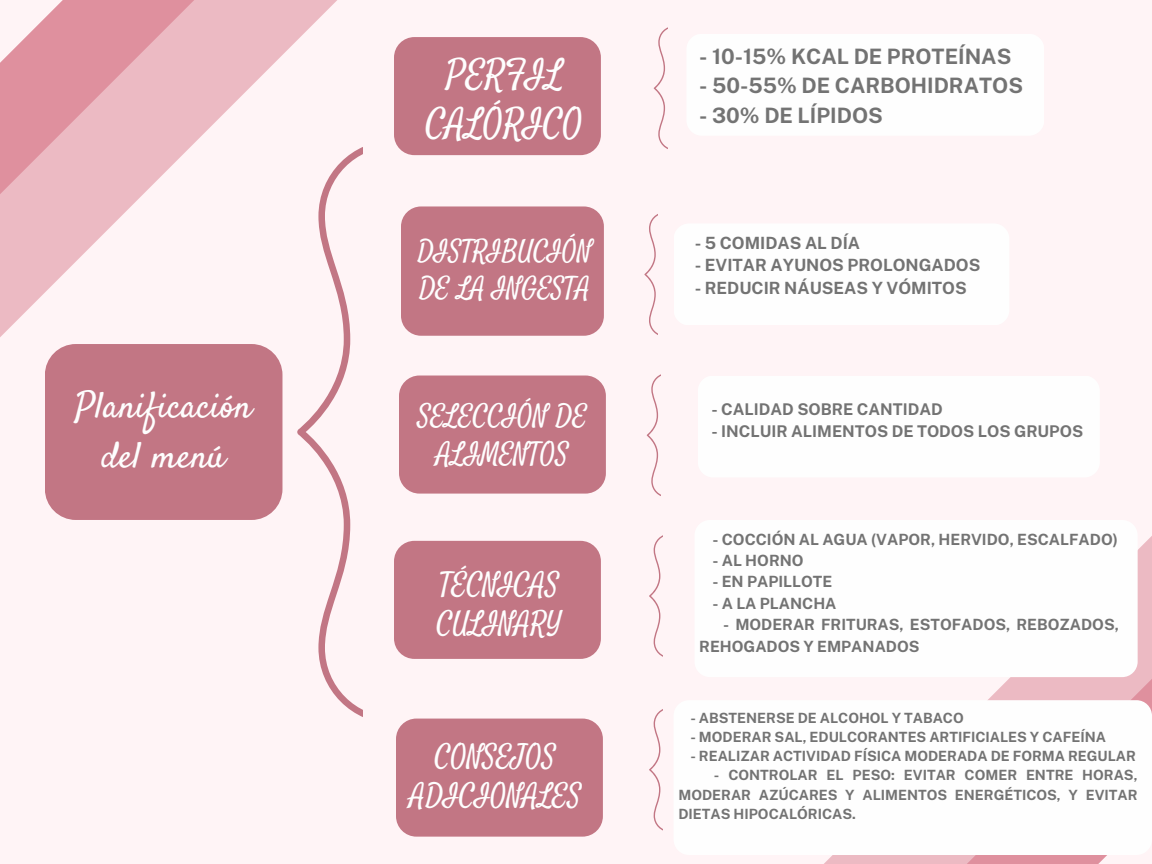
<style>
.page{position:relative;width:1152px;height:864px;background:#fff4f6}
.page>*{position:absolute;margin:0;border:0;box-sizing:border-box;transform-origin:0 0}
.t1{font:36.6px/50.7px "Satisfy";color:#fefefe;text-align:center}
.t2{font:36px/49.5px "Satisfy";color:#fefefe;text-align:center}
.t3{font:28.8px/39.3px "Satisfy";color:#fefefe}
.t4{font:27.3px/38.2px "Satisfy";color:#fefefe;text-align:center}
.t5{font:26.7px/37.2px "Satisfy";color:#fefefe}
.t6{font:700 21.3px "Public Sans";color:#737373}
.t7{font:700 16.8px "Public Sans";color:#737373}
.t8{font:700 16.2px "Public Sans";color:#737373}
.t9{font:700 15.45px/21.3px "Public Sans";color:#737373}
.t10{font:700 14.1px/19.2px "Public Sans";color:#737373;text-align:justify}
</style>
<div class="page">
<svg style="left:297px;top:147px;width:65px;height:570px"></svg>
<div style="left:45px;top:344px;width:237px;height:176px;background:#c27684;border-radius:31px"></div>
<svg style="left:654px;top:28px;width:13px;height:121px"></svg>
<svg style="left:824px;top:536px;width:328px;height:328px"></svg>
<svg style="left:961px;top:666px;width:191px;height:198px"></svg>
<div style="left:401px;top:206px;width:203px;height:130px;background:#c27684;border-radius:20px"></div>
<div style="left:394px;top:37px;width:207px;height:118px;background:#c27684;border-radius:20px"></div>
<div style="left:686px;top:34px;width:358px;height:102px;background:#fefefe;border-radius:15px"></div>
<svg style="left:0;top:0;width:337px;height:337px"></svg>
<svg style="left:0;top:0;width:194px;height:203px;background:#e8adb7"></svg>
<div style="left:399px;top:376px;width:207px;height:118px;background:#c27684;border-radius:20px"></div>
<div style="left:394px;top:541px;width:207px;height:118px;background:#c27684;border-radius:20px"></div>
<div style="left:396px;top:719px;width:207px;height:118px;background:#c27684;border-radius:20px"></div>
<div style="left:674px;top:223px;width:335px;height:102px;background:#fefefe;border-radius:15px"></div>
<svg style="left:644px;top:214px;width:14px;height:121px"></svg>
<svg style="left:647px;top:375px;width:13px;height:121px"></svg>
<svg style="left:649px;top:535px;width:14px;height:122px"></svg>
<svg style="left:649px;top:709px;width:14px;height:122px"></svg>
<div style="left:698px;top:376px;width:402px;height:102px;background:#fefefe;border-radius:15px"></div>
<div style="left:695px;top:520px;width:443px;height:157px;background:#fefefe;border-radius:15px"></div>
<div style="left:674px;top:700px;width:478px;height:155px;background:#fefefe;border-radius:15px"></div>
<p class="t1" style="left:75px;top:383px;width:179px">Planificación del menú</p>
<p class="t2" style="left:426px;top:51px;width:159px">PERFIL<br>CALÓRICO</p>
<p class="t5" style="left:418px;top:234px;width:176px">DISTRIBUCIÓN<br>DE LA INGESTA</p>
<h2 class="t6" style="left:699px;top:44px;width:314px">- 10-15% KCAL DE PROTEÍNAS</h2>
<h2 class="t6" style="left:699px;top:73px;width:325px">- 50-55% DE CARBOHIDRATOS</h2>
<h2 class="t6" style="left:699px;top:102px;width:185px">- 30% DE LÍPIDOS</h2>
<h1 class="t7" style="left:695px;top:233px;width:167px">- 5 COMIDAS AL DÍA</h1>
<h1 class="t7" style="left:695px;top:255px;width:287px">- EVITAR AYUNOS PROLONGADOS</h1>
<h1 class="t7" style="left:695px;top:278px;width:274px">- REDUCIR NÁUSEAS Y VÓMITOS</h1>
<h3 class="t4" style="left:418px;top:398px;width:171px">SELECCIÓN DE<br>ALIMENTOS</h3>
<h3 class="t8" style="left:712px;top:399px;width:233px">- CALIDAD SOBRE CANTIDAD</h3>
<h3 class="t8" style="left:712px;top:422px;width:373px">- INCLUIR ALIMENTOS DE TODOS LOS GRUPOS</h3>
<h3 class="t3" style="left:437px;top:566px;width:127px">TÉCNICAS<br>CULINARY</h3>
<h4 class="t3" style="left:410px;top:738px;width:173px;text-align:center">CONSEJOS<br>ADICIONALES</h4>
<h3 class="t9" style="left:712px;top:528px;width:407px">- COCCIÓN AL AGUA (VAPOR, HERVIDO, ESCALFADO)</h3>
<h3 class="t9" style="left:712px;top:550px;width:93px">- AL HORNO</h3>
<h3 class="t9" style="left:712px;top:571px;width:121px">- EN PAPILLOTE</h3>
<h3 class="t9" style="left:712px;top:593px;width:126px">- A LA PLANCHA</h3>
<p class="t9" style="left:699px;top:614px;width:421px;text-indent:24px">- MODERAR FRITURAS, ESTOFADOS, REBOZADOS,<br>REHOGADOS Y EMPANADOS</p>
<p class="t10" style="left:690px;top:708px;width:275px">- ABSTENERSE DE ALCOHOL Y TABACO</p>
<h5 class="t10" style="left:690px;top:728px;width:417px">- MODERAR SAL, EDULCORANTES ARTIFICIALES Y CAFEÍNA</h5>
<p class="t10" style="left:690px;top:747px;width:447px">- REALIZAR ACTIVIDAD FÍSICA MODERADA DE FORMA REGULAR</p>
<p class="t10" style="left:678px;top:766px;width:461px;text-indent:36px">- CONTROLAR EL PESO: EVITAR COMER ENTRE HORAS, MODERAR AZÚCARES Y ALIMENTOS ENERGÉTICOS, Y EVITAR DIETAS HIPOCALÓRICAS.</p>
</div>
